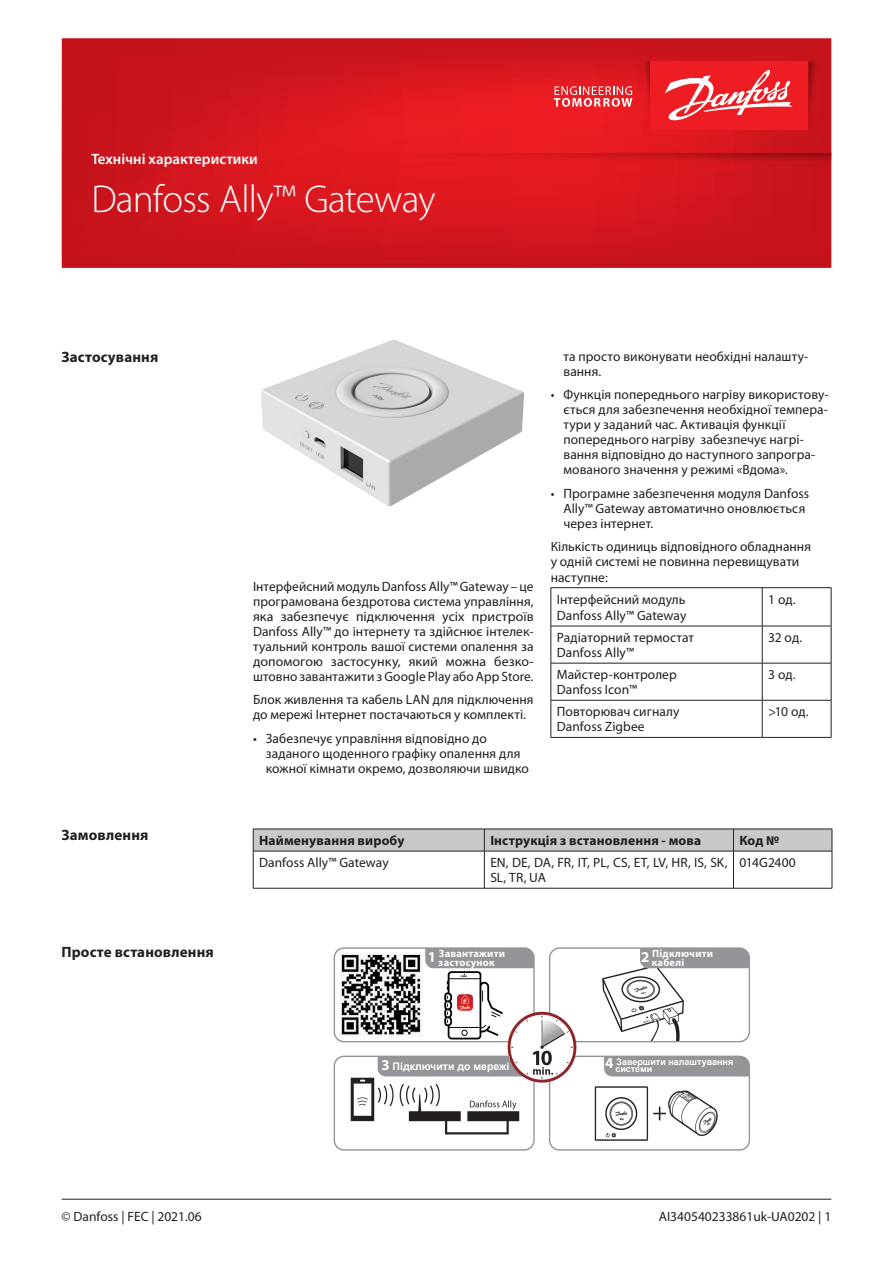
<style>
.page{position:relative;width:893px;height:1263px;background:#fff}
.page>*{position:absolute;margin:0;border:0;box-sizing:border-box;transform-origin:0 0}
.t1{font:300 39px "Myriad Pro";letter-spacing:-.02em;color:#fff}
.Body_copy{font:700 15px "Myriad Pro";letter-spacing:.01em;color:#231f20}
.t2{font:600 15px "Myriad Pro";color:#fff}
.Body_copy-2{font:13.5px/15px "Myriad Pro";letter-spacing:.005em;color:#231f20}
.Body_copy-3{font:700 13.5px "Myriad Pro";letter-spacing:.01em;color:#231f20}
.Body_copy-4{font:700 10.5px/9px "Myriad Pro";letter-spacing:.02em;color:#fff;text-align:center}
.Body_copy-5{font:700 10.5px "Arial";color:#fff}
.Body_copy-6{font:700 9px/7.5px "Arial";color:#fff}
.s1{font-size:15px}
.s2{font-family:"Myriad Pro";font-size:15px}
</style>
<div class="page">
<hr style="left:62px;top:1199px;width:769px;height:1px;background:#231f20">
<svg style="left:62px;top:38px;width:769px;height:230px;background:#d3161d"></svg>
<svg style="left:808px;top:61px;width:13px;height:69px"></svg>
<svg style="left:638px;top:61px;width:12px;height:69px"></svg>
<div style="left:650px;top:61px;width:158px;height:69px;background:#ee1d23"></div>
<svg style="left:554px;top:86px;width:78px;height:21px;background:#f0696d"></svg>
<svg style="left:664px;top:70px;width:129px;height:51px"></svg>
<svg style="left:334px;top:153px;width:497px;height:13px;background:#d4171d"></svg>
<hr style="left:551px;top:587px;width:211px;height:1px;background:#231f20">
<hr style="left:551px;top:588px;width:1px;height:38px;background:#231f20">
<hr style="left:762px;top:587px;width:69px;height:1px;background:#231f20">
<hr style="left:762px;top:588px;width:1px;height:38px;background:#231f20">
<hr style="left:831px;top:588px;width:1px;height:38px;background:#231f20">
<hr style="left:551px;top:626px;width:211px;height:1px;background:#231f20">
<hr style="left:551px;top:626px;width:1px;height:37px;background:#231f20">
<hr style="left:762px;top:626px;width:69px;height:1px;background:#231f20">
<hr style="left:762px;top:626px;width:1px;height:37px;background:#231f20">
<hr style="left:831px;top:626px;width:1px;height:37px;background:#231f20">
<hr style="left:551px;top:663px;width:211px;height:1px;background:#231f20">
<hr style="left:551px;top:663px;width:1px;height:37px;background:#231f20">
<hr style="left:762px;top:663px;width:69px;height:1px;background:#231f20">
<hr style="left:762px;top:663px;width:1px;height:37px;background:#231f20">
<hr style="left:831px;top:663px;width:1px;height:37px;background:#231f20">
<hr style="left:551px;top:700px;width:211px;height:1px;background:#231f20">
<hr style="left:551px;top:700px;width:1px;height:37px;background:#231f20">
<hr style="left:762px;top:700px;width:69px;height:1px;background:#231f20">
<hr style="left:762px;top:700px;width:1px;height:37px;background:#231f20">
<hr style="left:831px;top:700px;width:1px;height:37px;background:#231f20">
<hr style="left:551px;top:737px;width:211px;height:1px;background:#231f20">
<hr style="left:762px;top:737px;width:69px;height:1px;background:#231f20">
<svg style="left:253px;top:829px;width:580px;height:22px;background:#bfc0c2"></svg>
<hr style="left:253px;top:851px;width:231px;height:1px;background:#231f20">
<hr style="left:253px;top:851px;width:1px;height:37px;background:#231f20">
<hr style="left:484px;top:851px;width:249px;height:1px;background:#231f20">
<hr style="left:484px;top:851px;width:1px;height:37px;background:#231f20">
<hr style="left:733px;top:851px;width:99px;height:1px;background:#231f20">
<hr style="left:733px;top:851px;width:1px;height:37px;background:#231f20">
<hr style="left:832px;top:851px;width:1px;height:37px;background:#231f20">
<hr style="left:253px;top:888px;width:231px;height:1px;background:#231f20">
<hr style="left:484px;top:888px;width:249px;height:1px;background:#231f20">
<hr style="left:733px;top:888px;width:99px;height:1px;background:#231f20">
<img style="left:261px;top:340px;width:263px;height:167px">
<img style="left:334px;top:947px;width:416px;height:204px">
<div style="left:430px;top:950px;width:100px;height:17px;background:#949599"></div>
<div style="left:644px;top:950px;width:99px;height:17px;background:#949599"></div>
<div style="left:382px;top:1056px;width:127px;height:18px;background:#949599"></div>
<div style="left:608px;top:1058px;width:137px;height:17px;background:#949599"></div>
<p class="t2" style="left:91px;top:151px;width:168px">Технічні характеристики</p>
<h1 class="t1" style="left:91px;top:178px;width:346px">Danfoss Ally™ Gateway</h1>
<p class="Body_copy" style="left:62px;top:349px;width:98px">Застосування</p>
<p class="Body_copy-2" style="left:253px;top:579px;width:282px;text-align:justify">Інтерфейсний модуль Danfoss Ally™ Gateway – це програмована бездротова система управління, яка забезпечує підключення усіх пристроїв Danfoss Ally™ до інтернету та здійснює інтелек&shy;туальний контроль вашої системи опалення за допомогою застосунку, який можна безко&shy;штовно завантажити з Google Play або App Store.</p>
<p class="Body_copy-2" style="left:253px;top:692px;width:282px">Блок живлення та кабель LAN для підключення до мережі Інтернет постачаються у комплекті.</p>
<p class="Body_copy-2" style="left:266px;top:731px;width:265px;text-indent:-13px">• Забезпечує управління відповідно до заданого щоденного графіку опалення для кожної кімнати окремо, дозволяючи швидко</p>
<p class="Body_copy-2" style="left:563px;top:349px;width:246px">та просто виконувати необхідні налашту&shy;вання.</p>
<p class="Body_copy-2" style="left:563px;top:388px;width:267px;text-indent:-13px">• Функція попереднього нагріву використову&shy;ється для забезпечення необхідної темпера&shy;тури у заданий час. Активація функції попереднього нагріву забезпечує нагрі&shy;вання відповідно до наступного запрогра&shy;мованого значення у режимі «Вдома».</p>
<p class="Body_copy-2" style="left:563px;top:486px;width:247px;text-indent:-13px">• Програмне забезпечення модуля Danfoss<br>Ally™ Gateway автоматично оновлюється через інтернет.</p>
<p class="Body_copy-2" style="left:551px;top:540px;width:262px">Кількість одиниць відповідного обладнання у одній системі не повинна перевищувати наступне:</p>
<p class="Body_copy-2" style="left:557px;top:592px;width:130px">Інтерфейсний модуль</p>
<p class="Body_copy-2" style="left:557px;top:608px;width:131px">Danfoss Ally™ Gateway</p>
<p class="Body_copy-2" style="left:768px;top:592px;width:29px">1 од.</p>
<p class="Body_copy-2" style="left:557px;top:630px;width:139px">Радіаторний термостат<br>Danfoss Ally™</p>
<p class="Body_copy-2" style="left:768px;top:630px;width:35px">32 од.</p>
<p class="Body_copy-2" style="left:557px;top:667px;width:121px">Майстер-контролер<br>Danfoss Icon™</p>
<p class="Body_copy-2" style="left:768px;top:667px;width:29px">3 од.</p>
<p class="Body_copy-2" style="left:557px;top:705px;width:124px">Повторювач сигналу<br>Danfoss Zigbee</p>
<p class="Body_copy-2" style="left:768px;top:705px;width:42px">&gt;10 од.</p>
<p class="Body_copy" style="left:62px;top:826px;width:88px">Замовлення</p>
<p class="Body_copy-3" style="left:259px;top:833px;width:147px">Найменування виробу</p>
<p class="Body_copy-3" style="left:490px;top:833px;width:212px">Інструкція з встановлення - мова</p>
<p class="Body_copy-3" style="left:739px;top:833px;width:41px">Код №</p>
<p class="Body_copy-2" style="left:259px;top:855px;width:131px">Danfoss Ally™ Gateway</p>
<p class="Body_copy-2" style="left:490px;top:855px;width:239px">EN, DE, DA, FR, IT, PL, CS, ET, LV, HR, IS, SK,<br>SL, TR, UA</p>
<p class="Body_copy-2" style="left:739px;top:855px;width:58px">014G2400</p>
<p class="Body_copy" style="left:62px;top:943px;width:154px">Просте встановлення</p>
<p class="Body_copy-4" style="left:428px;top:949px;width:79px"><span class="s1">1</span> Завантажити застосунок</p>
<p class="Body_copy-4" style="left:652px;top:949px;width:63px;text-align:left;text-indent:-11px"><span class="s1">2</span> Підключити кабелі</p>
<p class="Body_copy-5" style="left:381px;top:1058px;width:129px"><span class="s2">3</span> Підключити до мережі</p>
<p class="Body_copy-6" style="left:615px;top:1058px;width:119px;text-indent:-10px"><span class="s2">4</span> Завершити налаштування системи</p>
<p class="Body_copy-2" style="left:62px;top:1209px;width:142px">© Danfoss | FEC | 2021.06</p>
<p class="Body_copy-2" style="left:659px;top:1209px;width:174px">AI340540233861uk-UA0202 | 1</p>
</div>
